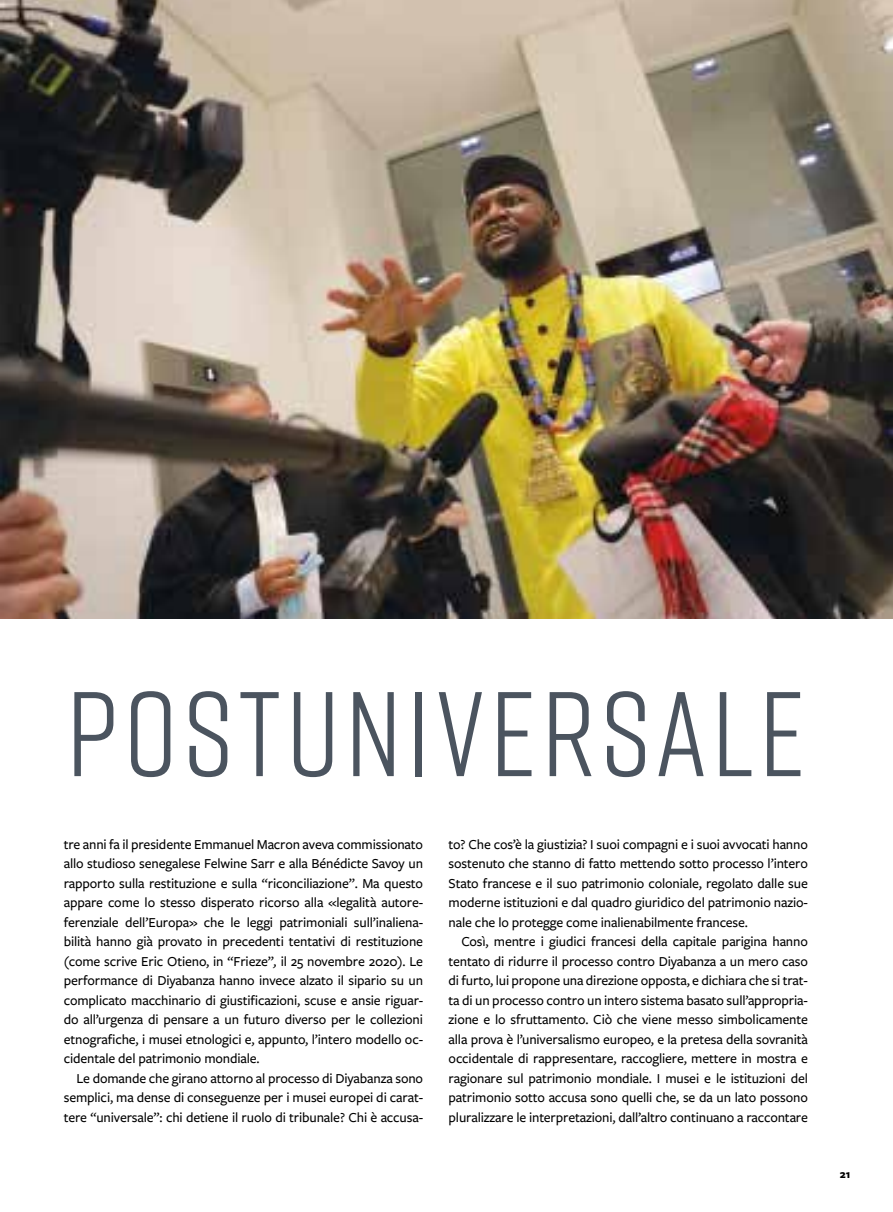
<style>
.page{position:relative;width:893px;height:1212px;background:#fff}
.page>*{position:absolute;margin:0;border:0;box-sizing:border-box;transform-origin:0 0}
.t1{font:120px "Rift";letter-spacing:.045em;color:#4b545f}
.t2{font:500 14.25px/19.5px "Freight Sans Pro";letter-spacing:-.01em;color:#000;text-align:justify}
.t3{font:700 12px "Freight Sans Pro";color:#000}
.s1{font-style:italic}
</style>
<div class="page">
<img style="left:0;top:0;width:893px;height:619px">
<h1 class="t1" style="left:66px;top:650px;width:740px">POSTUNIVERSALE</h1>
<p class="t2" style="left:64px;top:834px;width:361px">tre anni fa il presidente Emmanuel Macron aveva commissionato allo studioso senegalese Felwine Sarr e alla Bénédicte Savoy un rapporto sulla restituzione e sulla “riconciliazione”. Ma questo appare come lo stesso disperato ricorso alla «legalità autore&shy;ferenziale dell’Europa» che le leggi patrimoniali sull’inaliena&shy;bilità hanno già provato in precedenti tentativi di restituzione (come scrive Eric Otieno, in “Frieze”<span class="s1">,</span> il 25 novembre 2020). Le performance di Diyabanza hanno invece alzato il sipario su un complicato macchinario di giustificazioni, scuse e ansie riguar&shy;do all’urgenza di pensare a un futuro diverso per le collezioni etnografiche, i musei etnologici e, appunto, l’intero modello oc&shy;cidentale del patrimonio mondiale.</p>
<p class="t2" style="left:64px;top:1067px;width:361px;text-indent:13px">Le domande che girano attorno al processo di Diyabanza sono semplici, ma dense di conseguenze per i musei europei di carat&shy;tere “universale”: chi detiene il ruolo di tribunale? Chi è accusa-</p>
<p class="t2" style="left:449px;top:834px;width:361px">to? Che cos’è la giustizia? I suoi compagni e i suoi avvocati hanno sostenuto che stanno di fatto mettendo sotto processo l’intero Stato francese e il suo patrimonio coloniale, regolato dalle sue moderne istituzioni e dal quadro giuridico del patrimonio nazio&shy;nale che lo protegge come inalienabilmente francese.</p>
<p class="t2" style="left:449px;top:931px;width:361px;text-indent:13px">Così, mentre i giudici francesi della capitale parigina hanno tentato di ridurre il processo contro Diyabanza a un mero caso di furto, lui propone una direzione opposta, e dichiara che si trat&shy;ta di un processo contro un intero sistema basato sull’appropria&shy;zione e lo sfruttamento. Ciò che viene messo simbolicamente alla prova è l’universalismo europeo, e la pretesa della sovranità occidentale di rappresentare, raccogliere, mettere in mostra e ragionare sul patrimonio mondiale. I musei e le istituzioni del patrimonio sotto accusa sono quelli che, se da un lato possono pluralizzare le interpretazioni, dall’altro continuano a raccontare</p>
<p class="t3" style="left:840px;top:1165px;width:12px">21</p>
</div>
